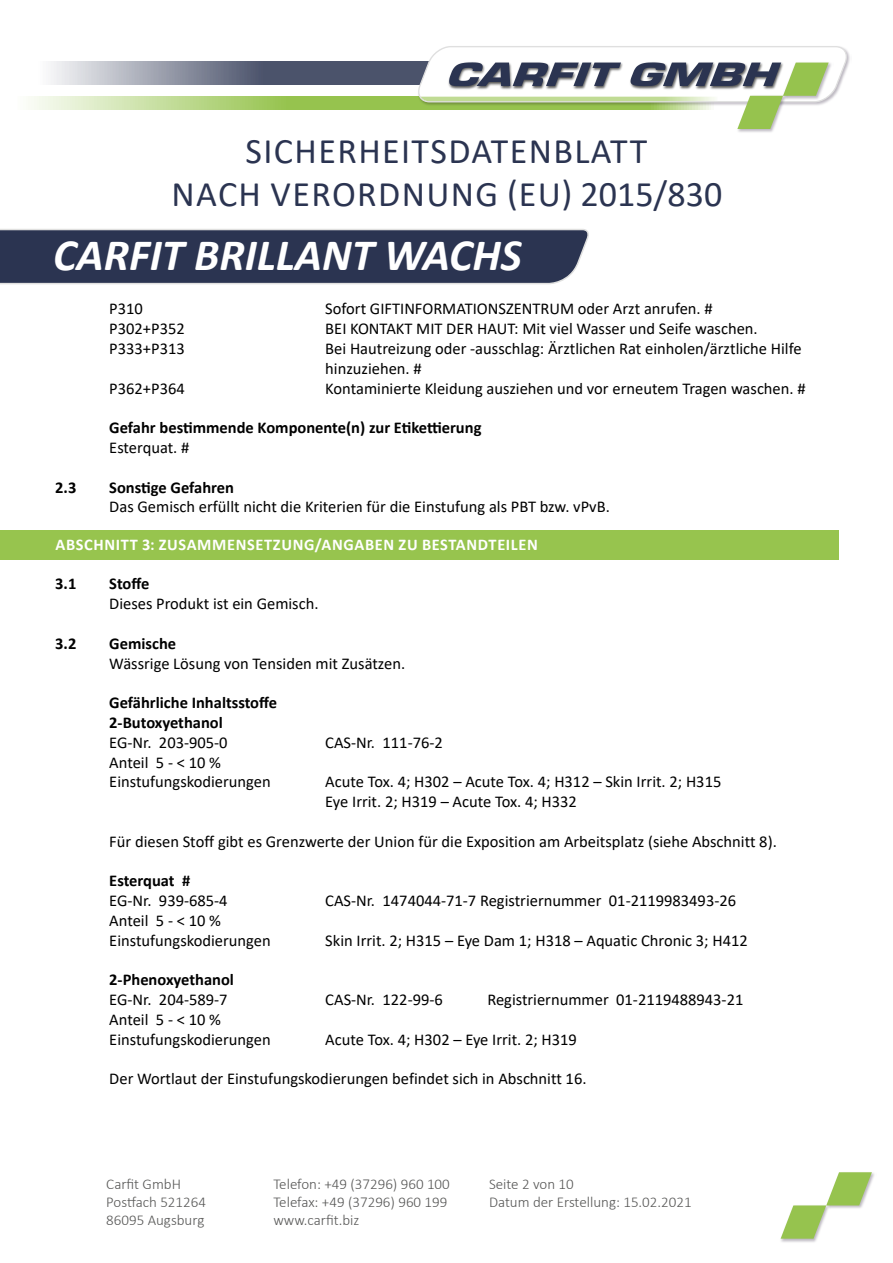
<style>
.page{position:relative;width:893px;height:1263px;background:#fff}
.page>*{position:absolute;margin:0;border:0;box-sizing:border-box;transform-origin:0 0}
.t1{font:italic 700 45px "Calibri";color:#fff}
.t2{font:36px/43.2px "Calibri";letter-spacing:.04em;color:#2b3451;text-align:center}
.t3{font:italic 900 35.1px "Eurostile";color:#2b3451;scale:1.43 1}
.t4{font:16.5px/19.8px "Calibri";color:#000}
.t5{font:700 16.5px/19.8px "Calibri";color:#000}
.t6{font:700 16.35px "Calibri";letter-spacing:.04em;color:#fff}
.t7{font:300 15px/18px "Calibri";color:#575756}
</style>
<div class="page">
<img style="left:872px;top:1173px;width:2px;height:8px">
<img style="left:780px;top:1238px;width:37px;height:4px">
<svg style="left:781px;top:1172px;width:91px;height:67px"></svg>
<svg style="left:50px;top:62px;width:366px;height:23px;background:#7c8293"></svg>
<svg style="left:28px;top:97px;width:388px;height:12px;background:#b7d685"></svg>
<img style="left:738px;top:129px;width:36px;height:3px">
<svg style="left:416px;top:46px;width:433px;height:83px"></svg>
<svg style="left:0;top:229px;width:589px;height:56px;background:#3a425d"></svg>
<div style="left:0;top:530px;width:838px;height:30px;background:#97c44e"></div>
<h3 class="t3" style="left:445px;top:55px;width:232px">CARFIT GMBH</h3>
<h2 class="t2" style="left:171px;top:129px;width:552px">SICHERHEITSDATENBLATT<br>NACH VERORDNUNG (EU) 2015/830</h2>
<h1 class="t1" style="left:53px;top:224px;width:470px">CARFIT BRILLANT WACHS</h1>
<p class="t4" style="left:109px;top:298px;width:35px">P310</p>
<p class="t4" style="left:325px;top:298px;width:389px">Sofort GIFTINFORMATIONSZENTRUM oder Arzt anrufen. #</p>
<p class="t4" style="left:109px;top:318px;width:77px">P302+P352</p>
<p class="t4" style="left:325px;top:318px;width:434px">BEI KONTAKT MIT DER HAUT: Mit viel Wasser und Seife waschen.</p>
<p class="t4" style="left:109px;top:338px;width:77px">P333+P313</p>
<p class="t4" style="left:325px;top:338px;width:478px">Bei Hautreizung oder -ausschlag: Ärztlichen Rat einholen/ärztliche Hilfe hinzuziehen. #</p>
<p class="t4" style="left:109px;top:378px;width:77px">P362+P364</p>
<p class="t4" style="left:325px;top:378px;width:482px">Kontaminierte Kleidung ausziehen und vor erneutem Tragen waschen. #</p>
<p class="t5" style="left:109px;top:417px;width:374px">Gefahr bestimmende Komponente(n) zur Etikettierung</p>
<p class="t4" style="left:109px;top:437px;width:82px">Esterquat. #</p>
<p class="t5" style="left:55px;top:477px;width:23px">2.3</p>
<p class="t5" style="left:109px;top:477px;width:126px">Sonstige Gefahren</p>
<p class="t4" style="left:109px;top:496px;width:502px">Das Gemisch erfüllt nicht die Kriterien für die Einstufung als PBT bzw. vPvB.</p>
<p class="t6" style="left:56px;top:533px;width:484px">ABSCHNITT 3: ZUSAMMENSETZUNG/ANGABEN ZU BESTANDTEILEN</p>
<p class="t5" style="left:55px;top:574px;width:23px">3.1</p>
<p class="t5" style="left:109px;top:574px;width:42px">Stoffe</p>
<p class="t4" style="left:109px;top:593px;width:211px">Dieses Produkt ist ein Gemisch.</p>
<p class="t5" style="left:55px;top:633px;width:23px">3.2</p>
<p class="t5" style="left:109px;top:633px;width:68px">Gemische</p>
<p class="t4" style="left:109px;top:653px;width:297px">Wässrige Lösung von Tensiden mit Zusätzen.</p>
<p class="t5" style="left:109px;top:692px;width:169px">Gefährliche Inhaltsstoffe<br>2-Butoxyethanol</p>
<p class="t4" style="left:109px;top:732px;width:120px">EG-Nr. 203-905-0</p>
<p class="t4" style="left:325px;top:732px;width:119px">CAS-Nr. 111-76-2</p>
<p class="t4" style="left:109px;top:752px;width:163px">Anteil 5 - &lt; 10 %<br>Einstufungskodierungen</p>
<p class="t4" style="left:325px;top:771px;width:398px">Acute Tox. 4; H302 – Acute Tox. 4; H312 – Skin Irrit. 2; H315<br>Eye Irrit. 2; H319 – Acute Tox. 4; H332</p>
<p class="t4" style="left:109px;top:831px;width:669px">Für diesen Stoff gibt es Grenzwerte der Union für die Exposition am Arbeitsplatz (siehe Abschnitt 8).</p>
<p class="t5" style="left:109px;top:871px;width:83px">Esterquat #</p>
<p class="t4" style="left:109px;top:890px;width:120px">EG-Nr. 939-685-4</p>
<p class="t4" style="left:325px;top:890px;width:412px">CAS-Nr. 1474044-71-7 Registriernummer 01-2119983493-26</p>
<p class="t4" style="left:109px;top:910px;width:163px">Anteil 5 - &lt; 10 %<br>Einstufungskodierungen</p>
<p class="t4" style="left:325px;top:930px;width:424px">Skin Irrit. 2; H315 – Eye Dam 1; H318 – Aquatic Chronic 3; H412</p>
<p class="t5" style="left:109px;top:970px;width:126px">2-Phenoxyethanol</p>
<p class="t4" style="left:109px;top:989px;width:120px">EG-Nr. 204-589-7</p>
<p class="t4" style="left:325px;top:989px;width:119px">CAS-Nr. 122-99-6</p>
<p class="t4" style="left:487px;top:989px;width:258px">Registriernummer 01-2119488943-21</p>
<p class="t4" style="left:109px;top:1009px;width:163px">Anteil 5 - &lt; 10 %<br>Einstufungskodierungen</p>
<p class="t4" style="left:325px;top:1029px;width:253px">Acute Tox. 4; H302 – Eye Irrit. 2; H319</p>
<p class="t4" style="left:109px;top:1068px;width:479px">Der Wortlaut der Einstufungskodierungen befindet sich in Abschnitt 16.</p>
<p class="t7" style="left:106px;top:1175px;width:101px">Carfit GmbH<br>Postfach 521264<br>86095 Augsburg</p>
<p class="t7" style="left:273px;top:1175px;width:178px">Telefon: +49 (37296) 960 100<br>Telefax: +49 (37296) 960 199 www.carfit.biz</p>
<p class="t7" style="left:489px;top:1175px;width:204px">Seite 2 von 10<br>Datum der Erstellung: 15.02.2021</p>
</div>
